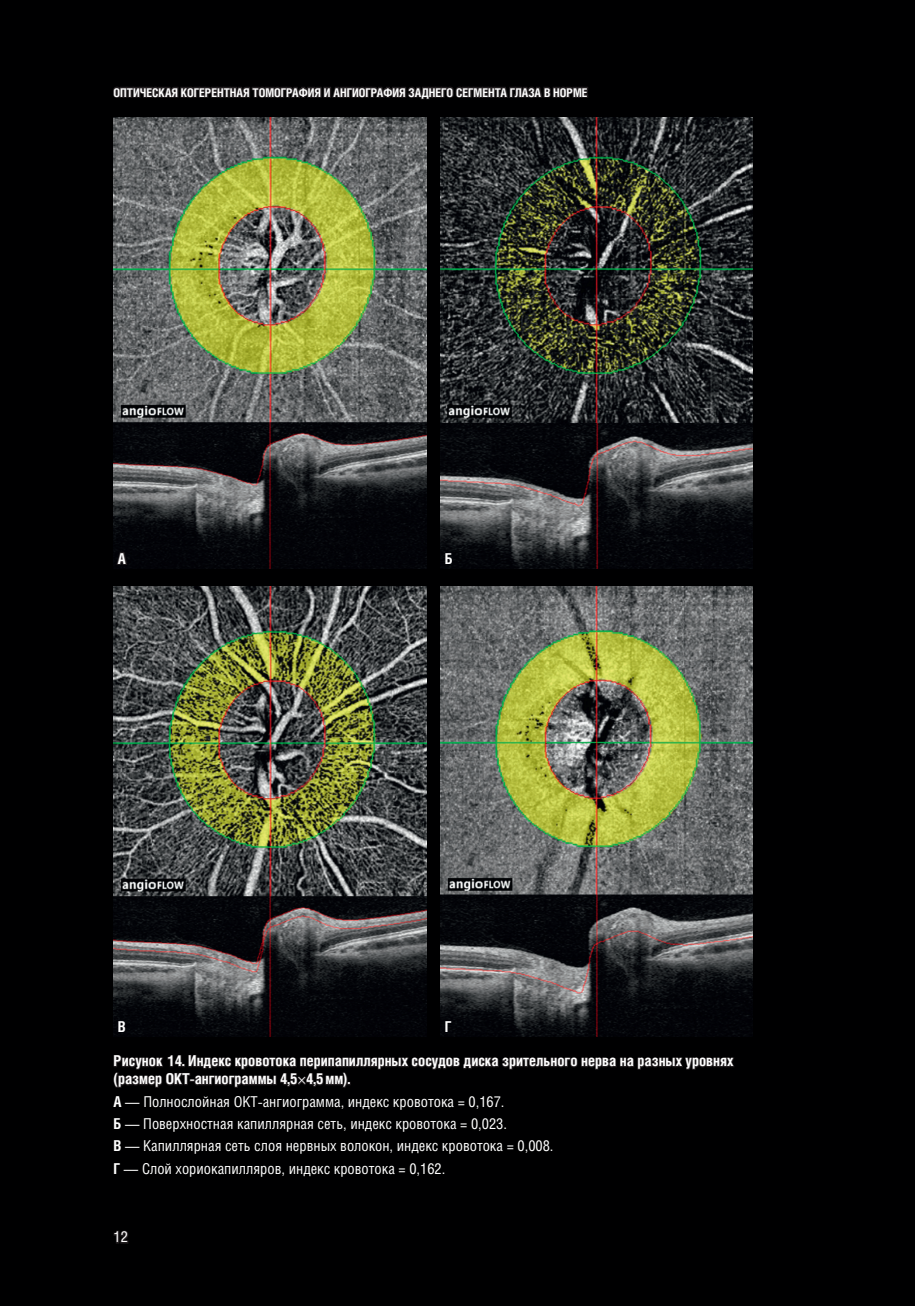
<style>
.page{position:relative;width:915px;height:1306px;background:#fff}
.page>*{position:absolute;margin:0;border:0;box-sizing:border-box;transform-origin:0 0}
.t1{font:15px/22.2px "Helios Cond C";color:#fff}
.t2{font:700 15px/18px "Helios Cond C";color:#fff}
.t3{font:700 12px "Helios Cond C";color:#fff}
.s1{font-family:"Minion Pro";font-weight:400}
.s2{font-weight:700}
</style>
<div class="page">
<div style="left:0;top:0;width:914px;height:1305px;background:#000001"></div>
<svg style="left:113px;top:1230px;width:16px;height:14px"></svg>
<svg style="left:113px;top:86px;width:475px;height:14px"></svg>
<img style="left:440px;top:586px;width:312px;height:450px">
<img style="left:114px;top:586px;width:312px;height:450px">
<img style="left:440px;top:118px;width:312px;height:450px">
<img style="left:114px;top:118px;width:312px;height:450px">
<svg style="left:113px;top:1055px;width:621px;height:33px"></svg>
<svg style="left:115px;top:541px;width:14px;height:25px"></svg>
<p class="t3" style="left:114px;top:85px;width:475px">ОПТИЧЕСКАЯ КОГЕРЕНТНАЯ ТОМОГРАФИЯ И АНГИОГРАФИЯ ЗАДНЕГО СЕГМЕНТА ГЛАЗА В НОРМЕ</p>
<p class="t2" style="left:118px;top:549px;width:10px">А</p>
<p class="t2" style="left:444px;top:549px;width:9px">Б</p>
<p class="t2" style="left:118px;top:1017px;width:9px">В</p>
<p class="t2" style="left:444px;top:1017px;width:8px">Г</p>
<p class="t2" style="left:114px;top:1051px;width:621px">Рисунок 14. Индекс кровотока перипапиллярных сосудов диска зрительного нерва на разных уровнях (размер ОКТ-ангиограммы 4,5<span class="s1">×</span>4,5мм).</p>
<p class="t1" style="left:114px;top:1089px;width:441px"><span class="s2">А</span> — Полнослойная ОКТ-ангиограмма, индекс кровотока = 0,167.<br><span class="s2">Б</span> — Поверхностная капиллярная сеть, индекс кровотока = 0,023.<br><span class="s2">В</span> — Капиллярная сеть слоя нервных волокон, индекс кровотока = 0,008.<br><span class="s2">Г</span> — Слой хориокапилляров, индекс кровотока = 0,162.</p>
<p class="t1" style="left:114px;top:1225px;width:16px">12</p>
</div>
